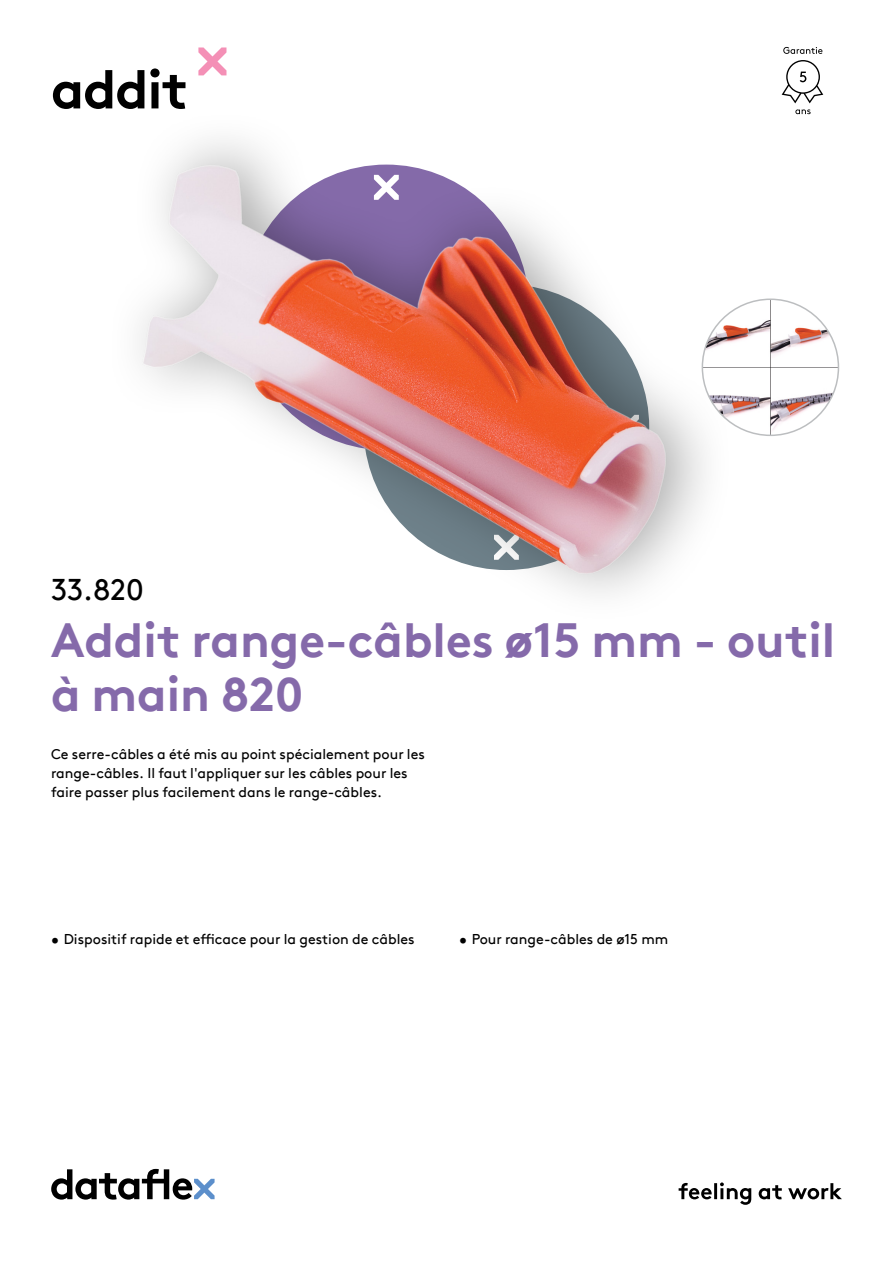
<style>
.page{position:relative;width:893px;height:1263px;background:#fff}
.page>*{position:absolute;margin:0;border:0;box-sizing:border-box;transform-origin:0 0}
.hoofdstuk{font:700 54px "Brown Pro TT";letter-spacing:-.02em;color:#000}
.productnaam{font:700 48px/54px "Brown Pro TT";color:#856aaa}
.productnummer{font:30px "Brown Pro TT";color:#000}
.omschrijving{font:14.25px/19.2px "Brown Pro TT";color:#000}
</style>
<div class="page">
<svg style="left:51px;top:1169px;width:164px;height:30px"></svg>
<svg style="left:679px;top:1182px;width:163px;height:23px"></svg>
<svg style="left:198px;top:47px;width:28px;height:28px"></svg>
<img style="left:702px;top:299px;width:136px;height:136px;border-radius:68px">
<div style="left:105px;top:108px;width:630px;height:517px;background:#fff"></div>
<img style="left:139px;top:142px;width:551px;height:452px">
<svg style="left:782px;top:60px;width:41px;height:43px"></svg>
<svg style="left:783px;top:47px;width:39px;height:7px"></svg>
<svg style="left:795px;top:109px;width:16px;height:5px"></svg>
<p class="hoofdstuk" style="left:51px;top:46px;width:139px">addit</p>
<p class="productnummer" style="left:51px;top:566px;width:94px">33.820</p>
<p class="productnaam" style="left:51px;top:608px;width:786px">Addit range-câbles ø15 mm - outil à main 820</p>
<p class="omschrijving" style="left:51px;top:743px;width:375px">Ce serre-câbles a été mis au point spécialement pour les range-câbles. Il faut l'appliquer sur les câbles pour les faire passer plus facilement dans le range-câbles.</p>
<p class="omschrijving" style="left:51px;top:928px;width:365px">• Dispositif rapide et efficace pour la gestion de câbles</p>
<p class="omschrijving" style="left:459px;top:928px;width:211px">• Pour range-câbles de ø15 mm</p>
</div>
